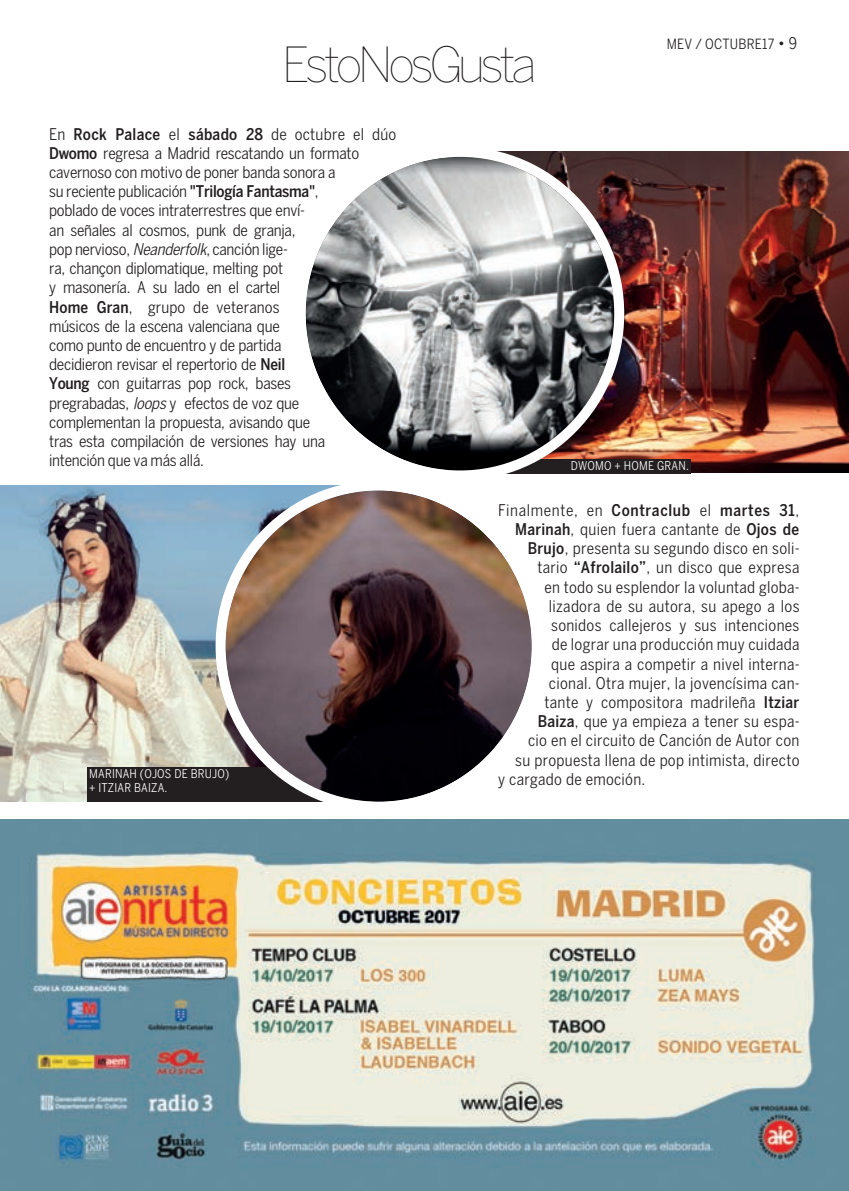
<style>
.page{position:relative;width:849px;height:1191px;background:#fff}
.page>*{position:absolute;margin:0;border:0;box-sizing:border-box;transform-origin:0 0}
.t1{font:100 48px "Benton Sans";letter-spacing:-.105em;color:#231f20}
.t2{font:condensed 16px/19.2px "Benton Sans";letter-spacing:-.015em;color:#231f20}
.t3{font:condensed 16px "Benton Sans";letter-spacing:.015em;color:#231f20}
.t4{font:500 condensed 16px "Benton Sans";letter-spacing:.04em;color:#231f20}
.t5{font:condensed 14px "Benton Sans";letter-spacing:.015em;color:#231f20}
.t6{font:condensed 12px/14.4px "Benton Sans";letter-spacing:.015em;color:#fff}
.s1{font-weight:500}
.s2{font-style:italic}
.s3{font-size:16px}
.s4{font-weight:400}
</style>
<div class="page">
<img style="left:0;top:486px;width:216px;height:315px">
<div style="left:87px;top:766px;width:252px;height:35px;background:#231f20"></div>
<img style="left:624px;top:151px;width:225px;height:321px">
<div style="left:447px;top:459px;width:244px;height:14px;background:#231f20"></div>
<img style="left:0;top:820px;width:849px;height:370px">
<svg style="left:305px;top:151px;width:319px;height:323px"></svg>
<svg style="left:216px;top:485px;width:316px;height:317px"></svg>
<h1 class="t1" style="left:282px;top:38px;width:256px">EstoNosGusta</h1>
<p class="t2" style="left:49px;top:124px;width:349px">En <span class="s1">Rock Palace</span> el <span class="s1">sábado 28</span> de octubre el dúo <span class="s1">Dwomo</span> regresa a Madrid rescatando un formato cavernoso con motivo de poner banda sonora a<br>su reciente publicación <span class="s1">"Trilogía Fantasma"</span>,<br>poblado de voces intraterrestres que enví-<br>an señales al cosmos, punk de granja,<br>pop nervioso, <span class="s2">Neanderfolk</span>, canción lige-<br>ra, chançon diplomatique, melting pot<br>y masonería. A su lado en el cartel<br><span class="s1">Home Gran</span>, grupo de veteranos<br>músicos de la escena valenciana que<br>como punto de encuentro y de partida<br>decidieron revisar el repertorio de <span class="s1">Neil<br>Young</span> con guitarras pop rock, bases<br>pregrabadas, <span class="s2">loops</span>y efectos de voz que<br>complementan la propuesta, avisando que<br>tras esta compilación de versiones hay una<br>intención que va más allá.</p>
<p class="t5" style="left:666px;top:36px;width:132px">MEV / OCTUBRE17 <span class="s3">• 9</span></p>
<p class="t6" style="left:571px;top:459px;width:120px">DWOMO + HOME GRAN.</p>
<p class="t6" style="left:89px;top:766px;width:142px">MARINAH (OJOS DE BRUJO) + ITZIAR BAIZA.</p>
<p class="t4" style="left:498px;top:501px;width:303px"><span class="s4">Finalmente, en</span> Contraclub <span class="s4">el</span> martes 31<span class="s4">,</span></p>
<p class="t3" style="left:515px;top:520px;width:286px"><span class="s1">Marinah</span>, quien fuera cantante de <span class="s1">Ojos de</span></p>
<p class="t3" style="left:528px;top:539px;width:273px"><span class="s1">Brujo</span>, presenta su segundo disco en soli-</p>
<p class="t3" style="left:537px;top:558px;width:263px">tario <span class="s1">“Afrolailo”</span>, un disco que expresa</p>
<p class="t3" style="left:544px;top:577px;width:257px">en todo su esplendor la voluntad globa-</p>
<p class="t3" style="left:549px;top:597px;width:252px">lizadora de su autora, su apego a los</p>
<p class="t3" style="left:551px;top:616px;width:250px">sonidos callejeros y sus intenciones</p>
<p class="t3" style="left:552px;top:635px;width:249px">de lograr una producción muy cuidada</p>
<p class="t3" style="left:551px;top:654px;width:250px">que aspira a competir a nivel interna-</p>
<p class="t3" style="left:549px;top:673px;width:252px">cional. Otra mujer, la jovencísima can-</p>
<p class="t3" style="left:544px;top:693px;width:256px">tante y compositora madrileña <span class="s1">Itziar</span></p>
<p class="t3" style="left:538px;top:712px;width:263px"><span class="s1">Baiza</span>, que ya empieza a tener su espa-</p>
<p class="t3" style="left:528px;top:731px;width:273px">cio en el circuito de Canción de Autor con</p>
<p class="t3" style="left:515px;top:750px;width:286px">su propuesta llena de pop intimista, directo</p>
<p class="t3" style="left:498px;top:769px;width:149px">y cargado de emoción.</p>
</div>
